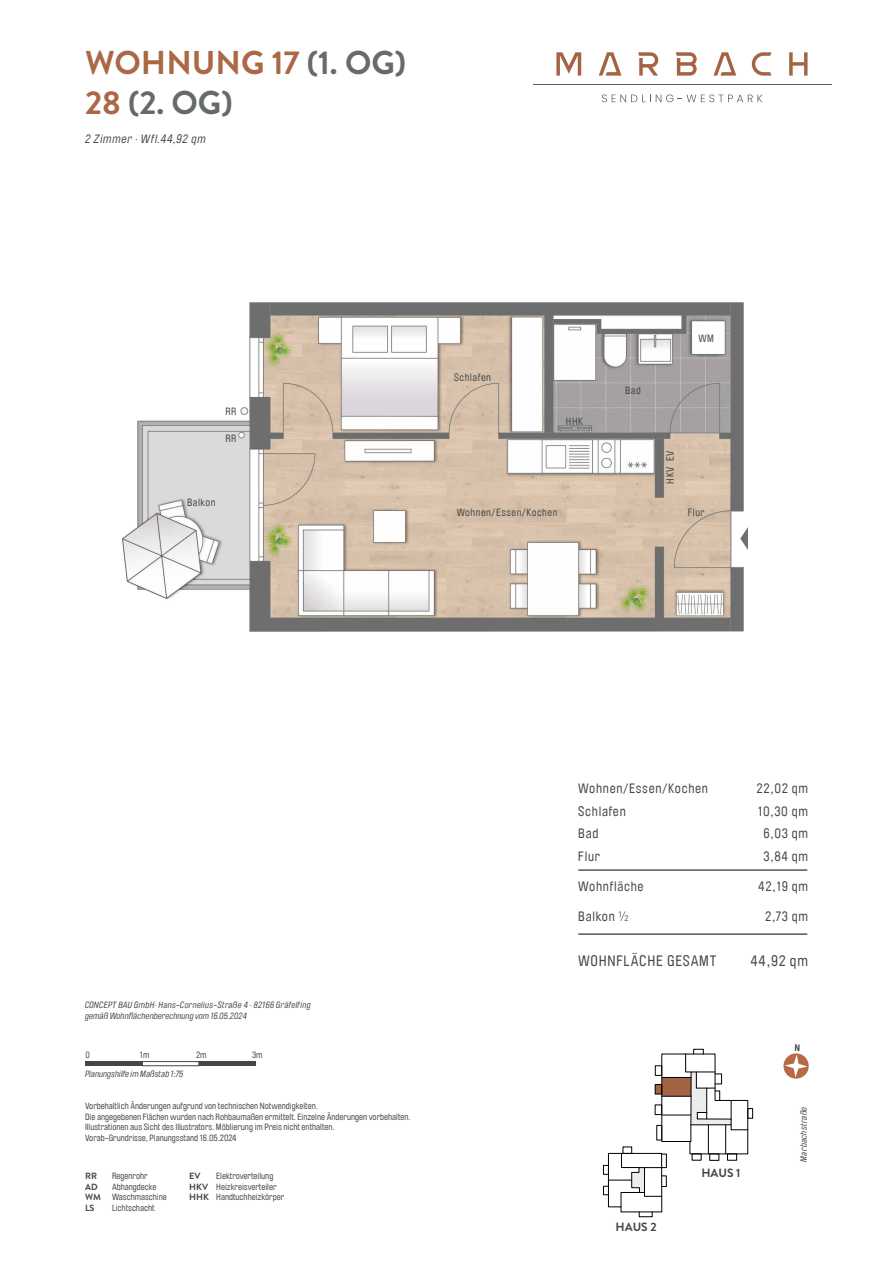
<style>
.page{position:relative;width:893px;height:1263px;background:#fff}
.page>*{position:absolute;margin:0;border:0;box-sizing:border-box;transform-origin:0 0}
.t1{font:700 33px/39.6px "Brandon Grotesque";color:#666a6c}
.t2{font:15px "Brauer Neue";letter-spacing:.05em;color:#434748}
.t3{font:13.5px "Brauer Neue";letter-spacing:.05em;color:#434748}
.t4{font:italic 12px "Brauer Neue";letter-spacing:.05em;color:#434748}
.t5{font:700 12px "Brandon Grotesque";color:#434748}
.t6{font:10.5px "Brauer Neue";letter-spacing:.05em;color:#434748}
.t7{font:9px/10.8px "Brauer Neue";color:#434748}
.t8{font:italic 9px "Brauer Neue";letter-spacing:.025em;color:#434748}
.t9{font:italic 9px "Brauer Neue";letter-spacing:.005em;color:#434748}
.t10{font:700 9px "Brandon Grotesque";color:#434748}
.s1{color:#ab6845}
.s2{font-family:"Brandon Grotesque";font-weight:700}
.s3{font-family:"DIN Pro";font-weight:300}
</style>
<div class="page">
<svg style="left:556px;top:52px;width:25px;height:24px"></svg>
<svg style="left:599px;top:52px;width:22px;height:24px"></svg>
<svg style="left:638px;top:52px;width:20px;height:24px"></svg>
<svg style="left:676px;top:52px;width:21px;height:24px"></svg>
<svg style="left:713px;top:52px;width:23px;height:24px"></svg>
<svg style="left:752px;top:52px;width:19px;height:24px"></svg>
<svg style="left:789px;top:52px;width:19px;height:24px"></svg>
<svg style="left:602px;top:94px;width:160px;height:8px"></svg>
<hr style="left:533px;top:85px;width:298px;height:1px;background:#566166">
<div style="left:85px;top:1061px;width:57px;height:5px;background:#434748"></div>
<div style="left:199px;top:1061px;width:57px;height:5px;background:#434748"></div>
<div style="left:142px;top:1061px;width:57px;height:5px;border:1px solid #434748"></div>
<hr style="left:578px;top:870px;width:229px;height:1px;background:#000">
<hr style="left:578px;top:934px;width:229px;height:1px;background:#000">
<div style="left:748px;top:1108px;width:5px;height:10px;border:1px solid #000"></div>
<div style="left:693px;top:1049px;width:10px;height:5px;border:1px solid #000"></div>
<div style="left:603px;top:1165px;width:6px;height:9px;border:1px solid #000"></div>
<div style="left:603px;top:1186px;width:6px;height:9px;border:1px solid #000"></div>
<svg style="left:608px;top:1053px;width:140px;height:159px"></svg>
<img style="left:122px;top:302px;width:622px;height:330px">
<svg style="left:740px;top:527px;width:8px;height:23px"></svg>
<svg style="left:783px;top:1053px;width:26px;height:26px"></svg>
<h1 class="t1" style="left:85px;top:43px;width:323px"><span class="s1">WOHNUNG 17</span> (1. OG)<br><span class="s1">28</span> (2. OG)</h1>
<h3 class="t4" style="left:85px;top:132px;width:122px">2 Zimmer · Wfl.44,92 qm</h3>
<p class="t6" style="left:225px;top:405px;width:12px">RR</p>
<p class="t6" style="left:225px;top:433px;width:12px">RR</p>
<p class="t6" style="left:187px;top:496px;width:30px">Balkon</p>
<p class="t6" style="left:454px;top:371px;width:38px">Schlafen</p>
<p class="t6" style="left:566px;top:415px;width:19px">HHK</p>
<p class="t6" style="left:457px;top:506px;width:102px">Wohnen/Essen/Kochen</p>
<p class="t6" style="left:625px;top:385px;width:17px">Bad</p>
<p class="t6" style="left:698px;top:333px;width:17px">WM</p>
<p class="t6" style="left:664px;top:483px;width:34px;rotate:-90deg">HKV EV</p>
<p class="t6" style="left:688px;top:506px;width:18px">Flur</p>
<p class="t8" style="left:85px;top:1000px;width:227px">CONCEPT BAU GmbH· Hans-Cornelius-Straße 4 · 82166 Gräfelfing</p>
<p class="t9" style="left:85px;top:1011px;width:163px">gemäß Wohnflächenberechnung vom 16.05.2024</p>
<p class="t7" style="left:85px;top:1049px;width:6px">0</p>
<p class="t7" style="left:140px;top:1049px;width:11px">1m</p>
<p class="t7" style="left:196px;top:1049px;width:12px">2m</p>
<p class="t7" style="left:252px;top:1049px;width:12px">3m</p>
<p class="t9" style="left:85px;top:1069px;width:100px">Planungshilfe im Maßstab 1:75</p>
<p class="t7" style="left:85px;top:1100px;width:327px">Vorbehaltlich Änderungen aufgrund von technischen Notwendigkeiten.<br>Die angegebenen Flächen wurden nach Rohbaumaßen ermittelt. Einzelne Änderungen vorbehalten.<br>Illustrationen aus Sicht des Illustrators. Möblierung im Preis nicht enthalten.<br>Vorab-Grundrisse, Planungsstand 16.05.2024</p>
<p class="t10" style="left:85px;top:1169px;width:13px">RR</p>
<p class="t7" style="left:112px;top:1170px;width:37px">Regenrohr</p>
<p class="t10" style="left:85px;top:1180px;width:14px">AD</p>
<p class="t7" style="left:85px;top:1181px;width:83px;text-indent:27px">Abhangdecke<br><span class="s2">WM</span> Waschmaschine</p>
<p class="t10" style="left:85px;top:1202px;width:11px">LS</p>
<p class="t7" style="left:112px;top:1203px;width:44px">Lichtschacht</p>
<p class="t7" style="left:189px;top:1170px;width:96px;text-indent:27px">Elektroverteilung<br><span class="s2">HKV</span> Heizkreisverteiler<br><span class="s2">HHK</span> Handtuchheizkörper</p>
<p class="t10" style="left:189px;top:1169px;width:13px">EV</p>
<h3 class="t3" style="left:578px;top:781px;width:131px">Wohnen/Essen/Kochen</h3>
<h3 class="t3" style="left:757px;top:781px;width:53px">22,02 qm</h3>
<h3 class="t3" style="left:578px;top:804px;width:49px">Schlafen</h3>
<h3 class="t3" style="left:758px;top:804px;width:51px">10,30 qm</h3>
<h3 class="t3" style="left:578px;top:826px;width:22px">Bad</h3>
<h3 class="t3" style="left:764px;top:826px;width:46px">6,03 qm</h3>
<h3 class="t3" style="left:578px;top:849px;width:23px">Flur</h3>
<h3 class="t3" style="left:764px;top:849px;width:46px">3,84 qm</h3>
<h3 class="t3" style="left:578px;top:879px;width:67px">Wohnfläche</h3>
<h3 class="t3" style="left:758px;top:879px;width:51px">42,19 qm</h3>
<h3 class="t3" style="left:578px;top:909px;width:52px">Balkon <span class="s3">½</span></h3>
<h3 class="t3" style="left:765px;top:909px;width:44px">2,73 qm</h3>
<h2 class="t2" style="left:578px;top:952px;width:140px">WOHNFLÄCHE GESAMT</h2>
<h2 class="t2" style="left:751px;top:952px;width:59px">44,92 qm</h2>
<h3 class="t5" style="left:616px;top:1218px;width:43px">HAUS 2</h3>
<h3 class="t5" style="left:701px;top:1164px;width:41px">HAUS 1</h3>
<p class="t8" style="left:798px;top:1161px;width:56px;rotate:-90deg">Marbachstraße</p>
</div>
